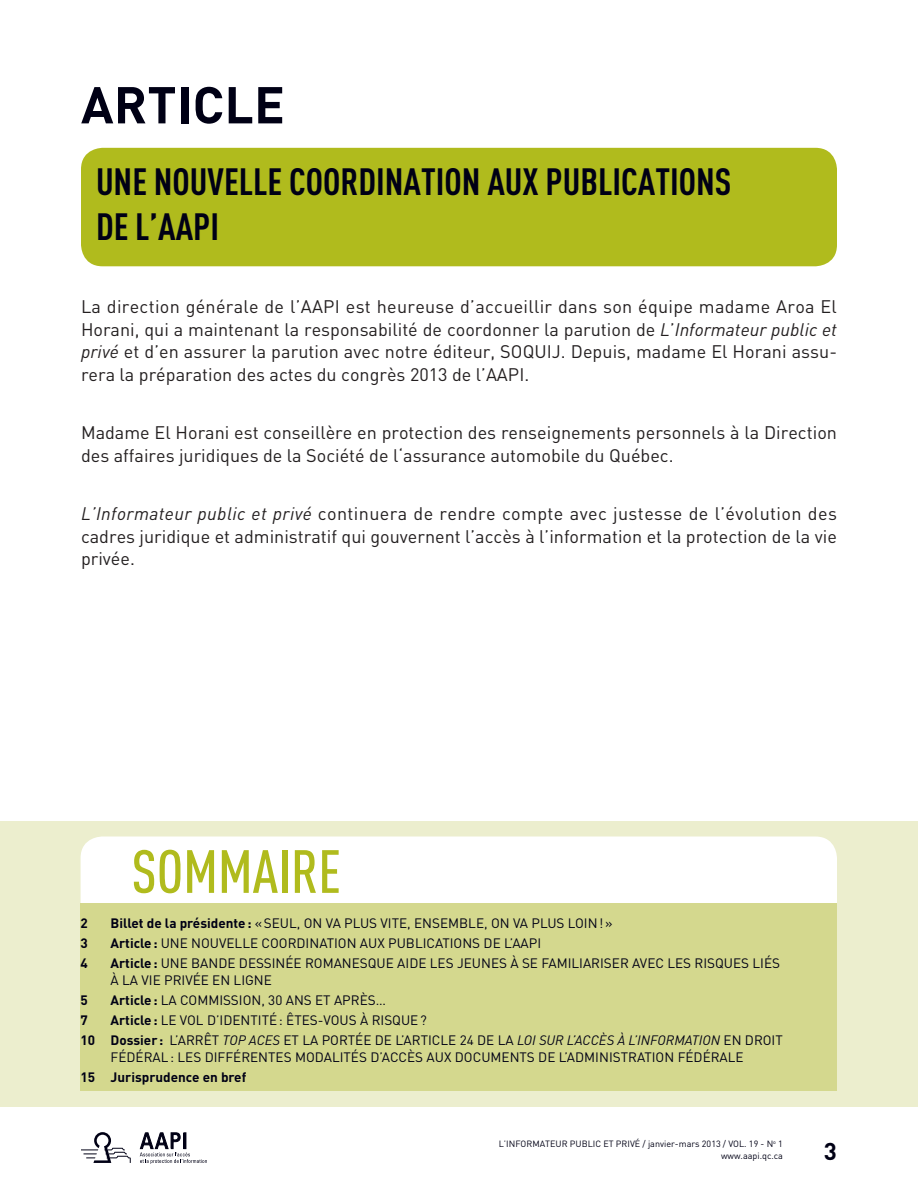
<style>
.page{position:relative;width:918px;height:1188px;background:#fff}
.page>*{position:absolute;margin:0;border:0;box-sizing:border-box;transform-origin:0 0}
.t1{font:500 60px "DIN Cond";color:#b0bb1d}
.t2{font:700 51px "DIN";letter-spacing:.005em;color:#000015}
.t3{font:700 37.5px/45px "DIN Cond";color:#000015}
.t4{font:700 24px "DIN";color:#000015}
.t5{font:18px/22.5px "DIN";color:#231f20;text-align:justify}
.t6{font:13.5px/16.5px "DIN";color:#000015}
.t7{font:700 13.5px "DIN";color:#000015}
.t8{font:9px/12px "DIN";color:#000015;text-align:right}
.s1{font-style:italic}
.s2{font-weight:700}
</style>
<div class="page">
<svg style="left:81px;top:1132px;width:50px;height:31px"></svg>
<svg style="left:139px;top:1132px;width:68px;height:32px"></svg>
<div style="left:0;top:822px;width:918px;height:285px;background:#eceece"></div>
<div style="left:81px;top:148px;width:756px;height:118px;background:#b0bb1d;border-radius:22px"></div>
<div style="left:81px;top:837px;width:756px;height:218px;background:#fff;border-radius:22px"></div>
<div style="left:81px;top:904px;width:756px;height:187px;background:#d4d88e"></div>
<h2 class="t2" style="left:81px;top:87px;width:205px">ARTICLE</h2>
<h3 class="t3" style="left:96px;top:162px;width:637px">UNE NOUVELLE COORDINATION AUX PUBLICATIONS<br>DE L’AAPI</h3>
<p class="t5" style="left:81px;top:298px;width:758px">La direction générale de l’AAPI est heureuse d’accueillir dans son équipe madame Aroa El Horani, qui a maintenant la responsabilité de coordonner la parution de <span class="s1">L</span>’<span class="s1">Informateur public et privé</span> et d’en assurer la parution avec notre éditeur, SOQUIJ. Depuis, madame El Horani assu&shy;rera la préparation des actes du congrès 2013 de l’AAPI.</p>
<p class="t5" style="left:81px;top:424px;width:758px">Madame El Horani est conseillère en protection des renseignements personnels à la Direction des affaires juridiques de la Société de l‘assurance automobile du Québec.</p>
<p class="t5" style="left:81px;top:505px;width:758px"><span class="s1">L’Informateur public et privé</span> continuera de rendre compte avec justesse de l’évolution des cadres juridique et administratif qui gouvernent l’accès à l’information et la protection de la vie privée.</p>
<h1 class="t1" style="left:132px;top:850px;width:211px">SOMMAIRE</h1>
<p class="t7" style="left:81px;top:919px;width:9px">2</p>
<p class="t6" style="left:111px;top:917px;width:504px"><span class="s2">Billet de la présidente :</span> « SEUL, ON VA PLUS VITE, ENSEMBLE, ON VA PLUS LOIN ! »</p>
<p class="t7" style="left:81px;top:939px;width:9px">3</p>
<p class="t6" style="left:111px;top:937px;width:432px"><span class="s2">Article :</span> UNE NOUVELLE COORDINATION AUX PUBLICATIONS DE L’AAPI</p>
<p class="t7" style="left:81px;top:959px;width:9px">4</p>
<p class="t6" style="left:111px;top:957px;width:671px"><span class="s2">Article :</span> UNE BANDE DESSINÉE ROMANESQUE AIDE LES JEUNES À SE FAMILIARISER AVEC LES RISQUES LIÉS<br>À LA VIE PRIVÉE EN LIGNE</p>
<p class="t7" style="left:81px;top:995px;width:9px">5</p>
<p class="t6" style="left:111px;top:993px;width:277px"><span class="s2">Article :</span> LA COMMISSION, 30 ANS ET APRÈS…</p>
<p class="t7" style="left:81px;top:1015px;width:9px">7</p>
<p class="t6" style="left:81px;top:1012px;width:704px;line-height:20px;text-indent:30px"><span class="s2">Article :</span> LE VOL D’IDENTITÉ : ÊTES-VOUS À RISQUE ?<br><span class="s2">10 Dossier :</span> L’ARRÊT <span class="s1">TOP ACES</span> ET LA PORTÉE DE L’ARTICLE 24 DE LA <span class="s1">LOI SUR L’ACCÈS À L’INFORMATION</span> EN DROIT</p>
<p class="t6" style="left:111px;top:1050px;width:635px">FÉDÉRAL : LES DIFFÉRENTES MODALITÉS D’ACCÈS AUX DOCUMENTS DE L’ADMINISTRATION FÉDÉRALE</p>
<p class="t7" style="left:81px;top:1072px;width:167px">15 Jurisprudence en bref</p>
<p class="t8" style="left:499px;top:1139px;width:286px">L’INFORMATEUR PUBLIC ET PRIVÉ / janvier-mars 2013 / VOL. 19 - N<sup>o</sup> 1 www.aapi.qc.ca</p>
<h3 class="t4" style="left:824px;top:1143px;width:15px">3</h3>
</div>
